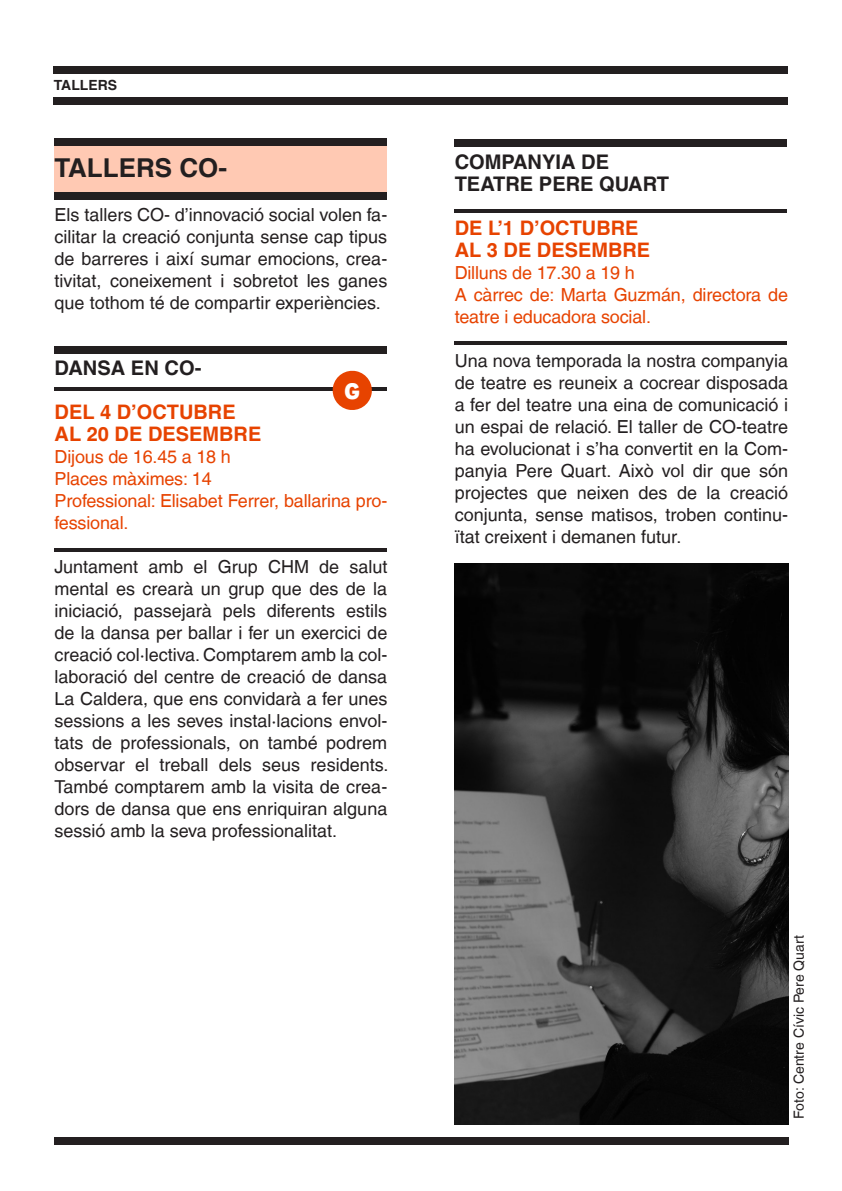
<style>
.page{position:relative;width:842px;height:1191px;background:#fff}
.page>*{position:absolute;margin:0;border:0;box-sizing:border-box;transform-origin:0 0}
.t1{font:700 26px "Helvetica LT";color:#231f20}
.t2{font:900 22.2px "Interstate Mono";color:#fff}
.t3{font:700 20.2px "Helvetica LT";color:#231f20}
.t4{font:700 20px "Helvetica LT";color:#e74300}
.t5{font:18px/22px "Helvetica LT";color:#231f20;text-align:justify}
.t6{font:18px/22px "Helvetica LT";letter-spacing:-.01em;color:#e74300}
.t7{font:14px "Helvetica LT";color:#231f20}
.t8{font:700 14px "Helvetica LT";color:#231f20}
</style>
<div class="page">
<div style="left:54px;top:1137px;width:734px;height:7px;background:#231f20"></div>
<div style="left:55px;top:142px;width:332px;height:54px;background:#ffc9b3"></div>
<div style="left:54px;top:67px;width:734px;height:7px;background:#231f20"></div>
<div style="left:54px;top:97px;width:734px;height:7px;background:#231f20"></div>
<div style="left:55px;top:139px;width:332px;height:7px;background:#231f20"></div>
<div style="left:55px;top:192px;width:332px;height:7px;background:#231f20"></div>
<div style="left:55px;top:346px;width:332px;height:7px;background:#231f20"></div>
<hr style="left:55px;top:387px;width:332px;height:3px;background:#231f20">
<svg style="left:331px;top:370px;width:43px;height:40px"></svg>
<hr style="left:55px;top:548px;width:332px;height:3px;background:#231f20">
<div style="left:455px;top:140px;width:332px;height:7px;background:#231f20"></div>
<hr style="left:455px;top:210px;width:332px;height:3px;background:#231f20">
<hr style="left:455px;top:342px;width:332px;height:3px;background:#231f20">
<img style="left:455px;top:563px;width:333px;height:561px">
<p class="t8" style="left:54px;top:77px;width:65px">TALLERS</p>
<p class="t1" style="left:55px;top:152px;width:174px">TALLERS CO-</p>
<p class="t5" style="left:55px;top:204px;width:334px">Els tallers CO- d’innovació social volen fa&shy;cilitar la creació conjunta sense cap tipus de barreres i així sumar emocions, crea&shy;tivitat, coneixement i sobretot les ganes que tothom té de compartir experiències.</p>
<p class="t3" style="left:55px;top:356px;width:148px">DANSA EN CO-</p>
<p class="t2" style="left:344px;top:378px;width:18px">G</p>
<p class="t4" style="left:55px;top:400px;width:183px">DEL 4 D’OCTUBRE</p>
<p class="t4" style="left:55px;top:422px;width:208px">AL 20 DE DESEMBRE</p>
<p class="t6" style="left:55px;top:446px;width:178px">Dijous de 16.45 a 18 h</p>
<p class="t6" style="left:55px;top:468px;width:159px">Places màximes: 14</p>
<p class="t6" style="left:55px;top:490px;width:334px">Professional: Elisabet Ferrer, ballarina pro&shy;fessional.</p>
<p class="t5" style="left:55px;top:556px;width:335px;text-align:left">Juntament amb el Grup CHM de salut mental es crearà un grup que des de la iniciació, passejarà pels diferents estils de la dansa per ballar i fer un exercici de creació col·lectiva. Comptarem amb la col· laboració del centre de creació de dansa La Caldera, que ens convidarà a fer unes sessions a les seves instal·lacions envol&shy;tats de professionals, on també podrem observar el treball dels seus residents.<br>També comptarem amb la visita de crea&shy;dors de dansa que ens enriquiran alguna sessió amb la seva professionalitat.</p>
<p class="t3" style="left:455px;top:149px;width:156px">COMPANYIA DE</p>
<p class="t3" style="left:455px;top:171px;width:216px">TEATRE PERE QUART</p>
<p class="t4" style="left:455px;top:216px;width:185px">DE L’1 D’OCTUBRE</p>
<p class="t4" style="left:455px;top:238px;width:197px">AL 3 DE DESEMBRE</p>
<p class="t6" style="left:455px;top:261px;width:182px">Dilluns de 17.30 a 19 h</p>
<p class="t6" style="left:455px;top:283px;width:335px">A càrrec de: Marta Guzmán, directora de teatre i educadora social.</p>
<p class="t5" style="left:455px;top:349px;width:335px">Una nova temporada la nostra companyia de teatre es reuneix a cocrear disposada a fer del teatre una eina de comunicació i un espai de relació. El taller de CO-teatre ha evolucionat i s’ha convertit en la Com&shy;panyia Pere Quart. Això vol dir que són projectes que neixen des de la creació conjunta, sense matisos, troben continu&shy;ïtat creixent i demanen futur.</p>
<p class="t7" style="left:791px;top:1119px;width:185px;rotate:-90deg">Foto: Centre Cívic Pere Quart</p>
</div>
